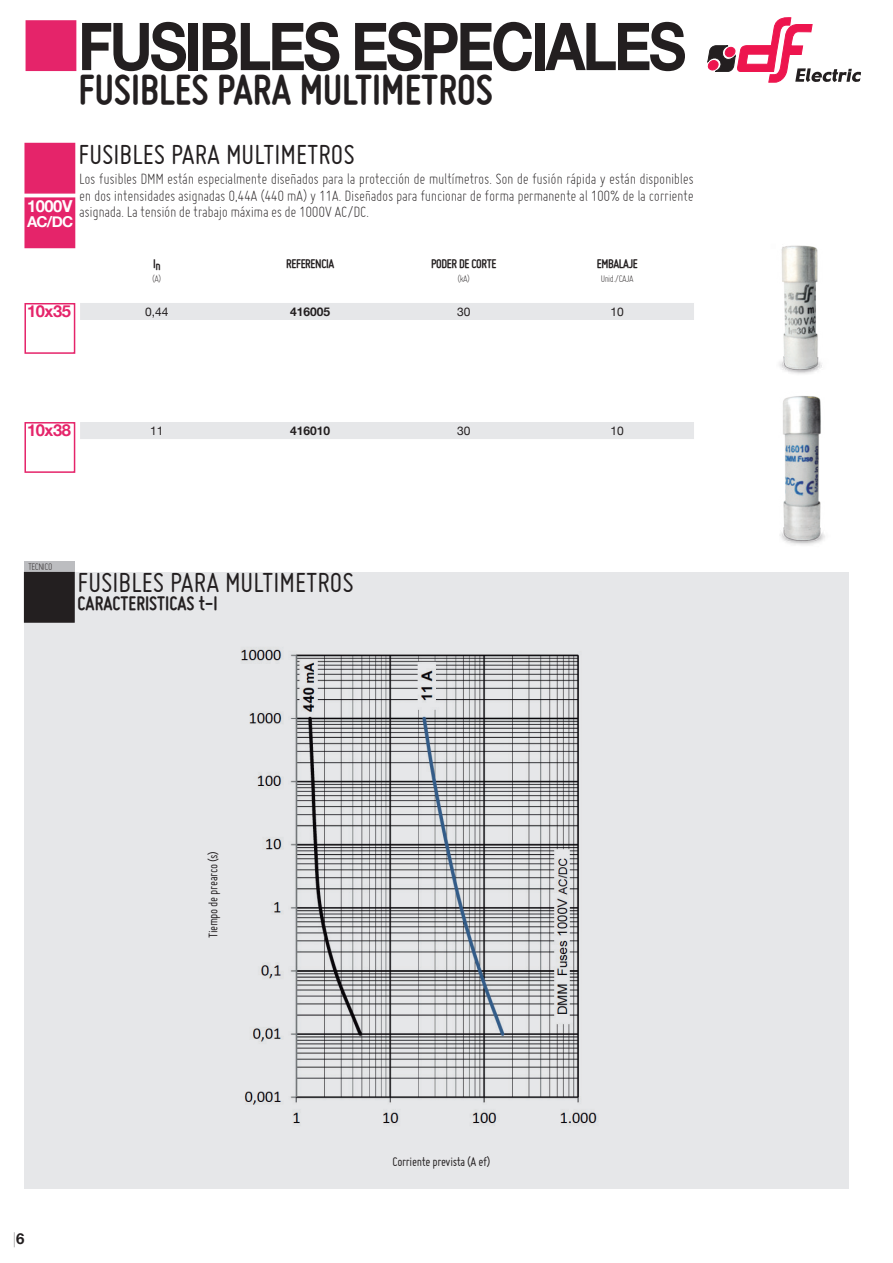
<style>
.page{position:relative;width:893px;height:1263px;background:#fff}
.page>*{position:absolute;margin:0;border:0;box-sizing:border-box;transform-origin:0 0}
.t1{font:700 66px "Helvetica Neue";letter-spacing:-.05em;color:#231f20;scale:.88 1}
.t2{font:700 45px "Miso";color:#231f20}
.t3{font:30px "Miso";color:#231f20}
.t4{font:700 21px "Miso";color:#231f20}
.t5{font:300 16.5px/16.5px "Miso";letter-spacing:-.025em;color:#231f20;text-align:justify}
.t6{font:700 16.5px "Helvetica Neue";letter-spacing:-.025em;color:#e5246a}
.t7{font:700 16.5px "Helvetica Neue";letter-spacing:-.025em;color:#fff}
.t8{font:700 15px "Helvetica Neue";color:#fff}
.t9{font:200 15px "Helvetica Neue";color:#231f20}
.t10{font:13.65px "Miso";letter-spacing:-.025em;color:#231f20}
.t11{font:700 13.5px "Miso";letter-spacing:-.025em;color:#231f20}
.t12{font:12px "Helvetica Neue";color:#231f20}
.t13{font:700 12px "Helvetica Neue";color:#231f20}
.t14{font:300 10.5px "Miso";letter-spacing:-.05em;color:#231f20}
.s1{font-weight:700}
</style>
<div class="page">
<div style="left:24px;top:573px;width:824px;height:616px;background:#e6e7e9"></div>
<div style="left:26px;top:20px;width:50px;height:51px;background:#e5246a"></div>
<svg style="left:707px;top:17px;width:154px;height:66px"></svg>
<div style="left:80px;top:303px;width:614px;height:17px;background:#e6e7e9"></div>
<div style="left:80px;top:422px;width:614px;height:17px;background:#e6e7e9"></div>
<div style="left:24px;top:303px;width:51px;height:51px;border:2px solid #e5246a"></div>
<div style="left:24px;top:422px;width:51px;height:51px;border:2px solid #e5246a"></div>
<div style="left:25px;top:198px;width:50px;height:49px;background:#e5246a"></div>
<div style="left:24px;top:197px;width:51px;height:51px;border:2px solid #e5246a"></div>
<div style="left:24px;top:143px;width:51px;height:51px;background:#e5246a;border:2px solid #e5246a"></div>
<img style="left:779px;top:245px;width:43px;height:129px">
<img style="left:780px;top:396px;width:45px;height:149px">
<img style="left:241px;top:647px;width:356px;height:477px">
<div style="left:24px;top:561px;width:51px;height:61px;background:#bcbdc0"></div>
<div style="left:25px;top:573px;width:49px;height:49px;background:#231f20"></div>
<div style="left:24px;top:572px;width:51px;height:51px;border:2px solid #231f20"></div>
<h1 class="t1" style="left:78px;top:-5px;width:693px">FUSIBLES ESPECIALES</h1>
<h2 class="t2" style="left:79px;top:64px;width:416px">FUSIBLES PARA MULTIMETROS</h2>
<h3 class="t3" style="left:79px;top:138px;width:278px">FUSIBLES PARA MULTIMETROS</h3>
<p class="t5" style="left:79px;top:171px;width:616px">Los fusibles DMM están especialmente diseñados para la protección de multímetros. Son de fusión rápida y están disponibles en dos intensidades asignadas 0,44A (440 mA) y 11A. Diseñados para funcionar de forma permanente al 100% de la corriente asignada. La tensión de trabajo máxima es de 1000V AC/DC.</p>
<p class="t11" style="left:153px;top:257px;width:9px">In</p>
<p class="t11" style="left:286px;top:256px;width:50px">REFERENCIA</p>
<p class="t11" style="left:431px;top:256px;width:67px">PODER DE CORTE</p>
<p class="t11" style="left:597px;top:256px;width:43px">EMBALAJE</p>
<p class="t14" style="left:152px;top:273px;width:11px">(A)</p>
<p class="t14" style="left:457px;top:273px;width:14px">(kA)</p>
<p class="t14" style="left:601px;top:273px;width:35px">Unid./CAJA</p>
<p class="t7" style="left:27px;top:193px;width:47px">1000V</p>
<p class="t8" style="left:27px;top:210px;width:48px">AC/DC</p>
<p class="t6" style="left:27px;top:298px;width:45px">10x35</p>
<p class="t6" style="left:27px;top:418px;width:45px">10x38</p>
<p class="t14" style="left:28px;top:561px;width:26px">TECNICO</p>
<p class="t12" style="left:145px;top:303px;width:25px">0,44</p>
<p class="t13" style="left:290px;top:302px;width:42px">416005</p>
<p class="t12" style="left:457px;top:303px;width:15px">30</p>
<p class="t12" style="left:611px;top:303px;width:15px">10</p>
<p class="t12" style="left:150px;top:422px;width:15px">11</p>
<p class="t13" style="left:290px;top:421px;width:42px">416010</p>
<p class="t12" style="left:457px;top:422px;width:15px">30</p>
<p class="t12" style="left:611px;top:422px;width:15px">10</p>
<h3 class="t3" style="left:78px;top:566px;width:278px">FUSIBLES PARA MULTIMETROS</h3>
<p class="t4" style="left:78px;top:592px;width:142px">CARACTERISTICAS t-I</p>
<p class="t9" style="left:13px;top:1227px;width:13px">|<span class="s1">6</span></p>
<p class="t10" style="left:205px;top:938px;width:89px;rotate:-90deg">Tiempo de prearco (s)</p>
<p class="t10" style="left:392px;top:1154px;width:100px">Corriente prevista (A ef)</p>
</div>
